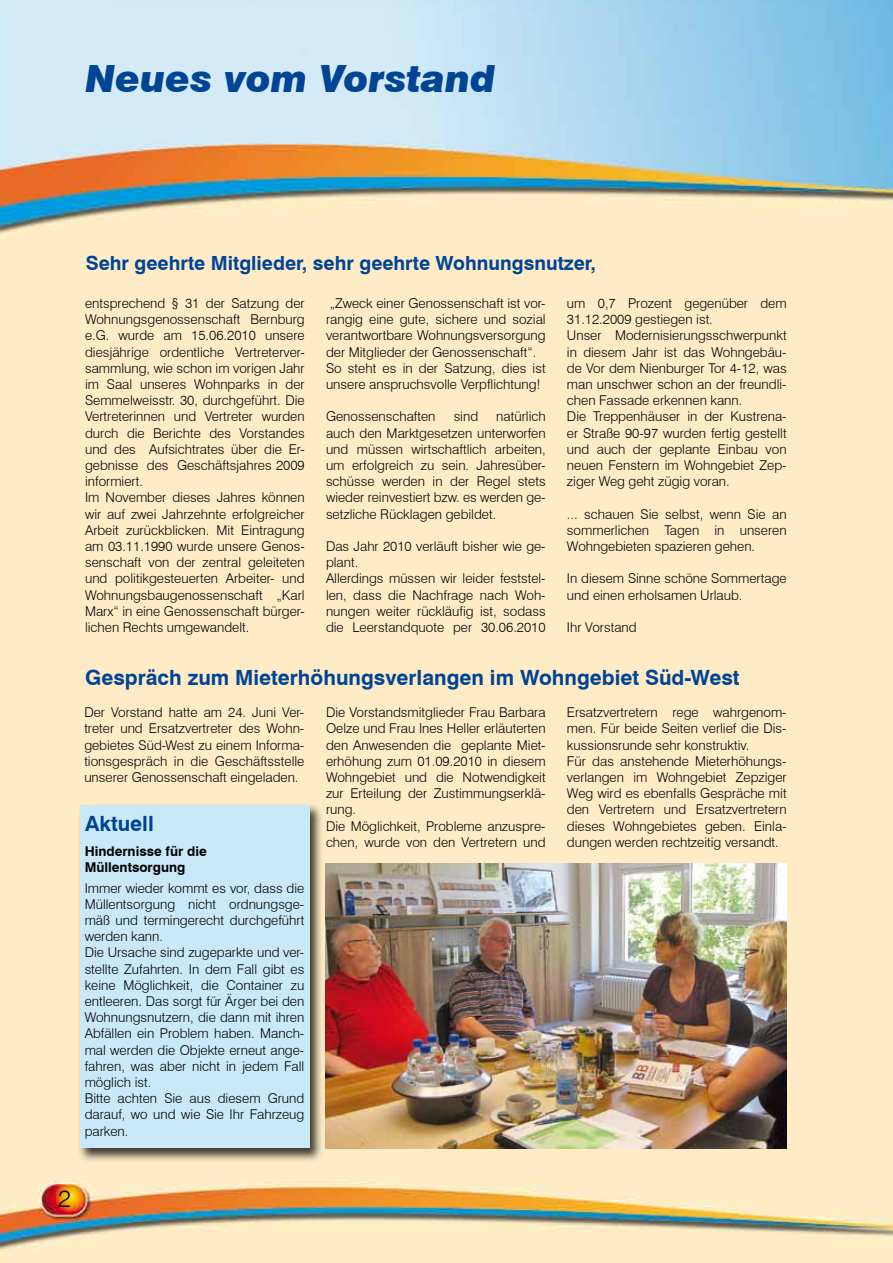
<style>
.page{position:relative;width:893px;height:1263px;background:#fff}
.page>*{position:absolute;margin:0;border:0;box-sizing:border-box;transform-origin:0 0}
.Kopfzeile{font:italic 900 37.5px "Swiss 721 BT";color:#004494}
.t1{font:300 24px "Swiss 721 BT";color:#000}
.Titel_2{font:700 21px "Swiss 721 BT";color:#004494}
.t2{font:700 19.5px "Swiss 721 BT";color:#004494}
.Fließtext{font:300 13.5px/16.2px "Swiss 721 BT";color:#000;text-align:justify}
.Fließtext-2{font:700 13.5px "Swiss 721 BT";color:#000}
</style>
<div class="page">
<img style="left:0;top:0;width:893px;height:1263px">
<div style="left:77px;top:803px;width:247px;height:359px;background:#000;opacity:.75"></div>
<div style="left:80px;top:805px;width:229px;height:343px;background:#c9e9f8"></div>
<img style="left:325px;top:863px;width:461px;height:285px">
<p class="Kopfzeile" style="left:85px;top:56px;width:412px">Neues vom Vorstand</p>
<p class="t2" style="left:86px;top:251px;width:512px">Sehr geehrte Mitglieder, sehr geehrte Wohnungsnutzer,</p>
<p class="Fließtext" style="left:85px;top:295px;width:221px">entsprechend § 31 der Satzung der Wohnungsgenossenschaft Bernburg e.G. wurde am 15.06.2010 unsere diesjährige ordentliche Vertreterver&shy;sammlung, wie schon im vorigen Jahr im Saal unseres Wohnparks in der Semmelweisstr. 30, durchgeführt. Die Vertreterinnen und Vertreter wurden durch die Berichte des Vorstandes und des Aufsichtrates über die Er&shy;gebnisse des Geschäftsjahres 2009 informiert.</p>
<p class="Fließtext" style="left:85px;top:489px;width:221px">Im November dieses Jahres können wir auf zwei Jahrzehnte erfolgreicher Arbeit zurückblicken. Mit Eintragung am 03.11.1990 wurde unsere Genos&shy;senschaft von der zentral geleiteten und politikgesteuerten Arbeiter- und Wohnungsbaugenossenschaft „Karl Marx“ in eine Genossenschaft bürger&shy;lichen Rechts umgewandelt.</p>
<p class="Fließtext" style="left:326px;top:295px;width:221px">„Zweck einer Genossenschaft ist vor&shy;rangig eine gute, sichere und sozial verantwortbare Wohnungsversorgung der Mitglieder der Genossenschaft“.</p>
<p class="Fließtext" style="left:326px;top:360px;width:221px">So steht es in der Satzung, dies ist unsere anspruchsvolle Verpflichtung!</p>
<p class="Fließtext" style="left:326px;top:408px;width:111px">Genossenschaften</p>
<p class="Fließtext" style="left:454px;top:408px;width:26px">sind</p>
<p class="Fließtext" style="left:326px;top:408px;width:221px;text-indent:170px">natürlich auch den Marktgesetzen unterworfen und müssen wirtschaftlich arbeiten, um erfolgreich zu sein. Jahresüber&shy;schüsse werden in der Regel stets wieder reinvestiert bzw. es werden ge&shy;setzliche Rücklagen gebildet.</p>
<p class="Fließtext" style="left:326px;top:538px;width:221px">Das Jahr 2010 verläuft bisher wie ge&shy;plant.</p>
<p class="Fließtext" style="left:326px;top:570px;width:221px">Allerdings müssen wir leider feststel&shy;len, dass die Nachfrage nach Woh&shy;nungen weiter rückläufig ist, sodass die Leerstandquote per 30.06.2010</p>
<p class="Fließtext" style="left:567px;top:295px;width:221px">um 0,7 Prozent gegenüber dem<br>31.12.2009 gestiegen ist.</p>
<p class="Fließtext" style="left:567px;top:327px;width:221px">Unser Modernisierungsschwerpunkt in diesem Jahr ist das Wohngebäu&shy;de Vor dem Nienburger Tor 4-12, was man unschwer schon an der freundli&shy;chen Fassade erkennen kann.</p>
<p class="Fließtext" style="left:567px;top:408px;width:221px">Die Treppenhäuser in der Kustrena&shy;er Straße 90-97 wurden fertig gestellt und auch der geplante Einbau von neuen Fenstern im Wohngebiet Zep&shy;ziger Weg geht zügig voran.</p>
<p class="Fließtext" style="left:567px;top:505px;width:221px">... schauen Sie selbst, wenn Sie an sommerlichen Tagen in unseren Wohngebieten spazieren gehen.</p>
<p class="Fließtext" style="left:567px;top:570px;width:221px">In diesem Sinne schöne Sommertage und einen erholsamen Urlaub.</p>
<p class="Fließtext" style="left:567px;top:619px;width:71px">Ihr Vorstand</p>
<p class="Titel_2" style="left:85px;top:665px;width:656px">Gespräch zum Mieterhöhungsverlangen im Wohngebiet Süd-West</p>
<p class="Fließtext" style="left:84px;top:704px;width:222px">Der Vorstand hatte am 24. Juni Ver&shy;treter und Ersatzvertreter des Wohn&shy;gebietes Süd-West zu einem Informa&shy;tionsgespräch in die Geschäftsstelle unserer Genossenschaft eingeladen.</p>
<p class="Fließtext" style="left:567px;top:704px;width:221px">Ersatzvertretern rege wahrgenom&shy;men. Für beide Seiten verlief die Dis&shy;kussionsrunde sehr konstruktiv.</p>
<p class="Fließtext" style="left:326px;top:704px;width:221px">Die Vorstandsmitglieder Frau Barbara Oelze und Frau Ines Heller erläuterten den Anwesenden die geplante Miet&shy;erhöhung zum 01.09.2010 in diesem Wohngebiet und die Notwendigkeit zur Erteilung der Zustimmungserklä&shy;rung.</p>
<p class="Fließtext" style="left:326px;top:817px;width:221px">Die Möglichkeit, Probleme anzuspre&shy;chen, wurde von den Vertretern und</p>
<p class="Fließtext" style="left:567px;top:753px;width:221px">Für das anstehende Mieterhöhungs&shy;verlangen im Wohngebiet Zepziger Weg wird es ebenfalls Gespräche mit den Vertretern und Ersatzvertretern dieses Wohngebietes geben. Einla&shy;dungen werden rechtzeitig versandt.</p>
<p class="Titel_2" style="left:85px;top:810px;width:70px">Aktuell</p>
<p class="Fließtext-2" style="left:85px;top:843px;width:124px">Hindernisse für die</p>
<p class="Fließtext-2" style="left:85px;top:859px;width:102px">Müllentsorgung</p>
<p class="Fließtext" style="left:85px;top:879px;width:221px">Immer wieder kommt es vor, dass die Müllentsorgung nicht ordnungsge&shy;mäß und termingerecht durchgeführt werden kann.</p>
<p class="Fließtext" style="left:85px;top:944px;width:221px">Die Ursache sind zugeparkte und ver&shy;stellte Zufahrten. In dem Fall gibt es keine Möglichkeit, die Container zu entleeren. Das sorgt für Ärger bei den Wohnungsnutzern, die dann mit ihren Abfällen ein Problem haben. Manch&shy;mal werden die Objekte erneut ange&shy;fahren, was aber nicht in jedem Fall möglich ist.</p>
<p class="Fließtext" style="left:85px;top:1090px;width:221px">Bitte achten Sie aus diesem Grund darauf, wo und wie Sie Ihr Fahrzeug parken.</p>
<p class="t1" style="left:58px;top:1184px;width:14px">2</p>
</div>
